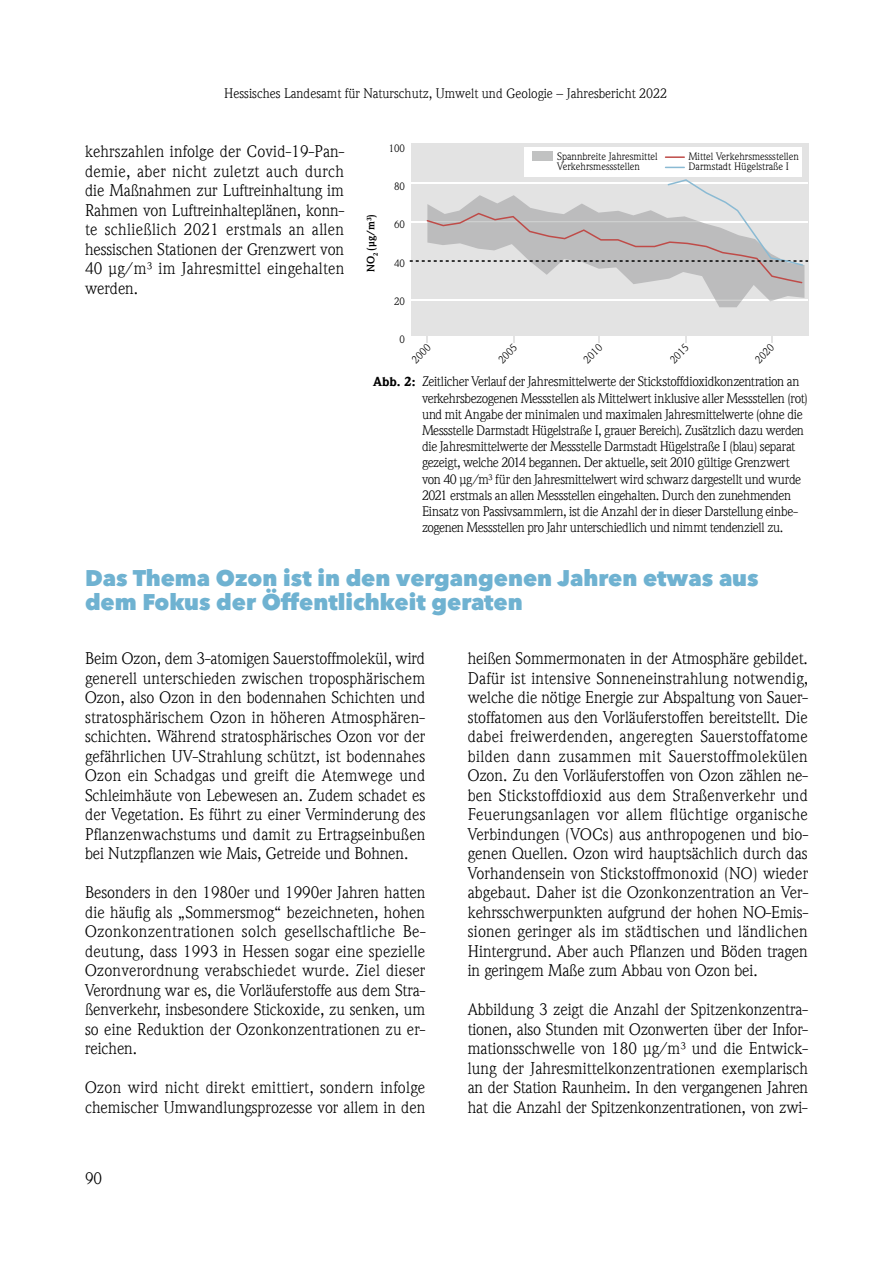
<style>
.page{position:relative;width:893px;height:1263px;background:#fff}
.page>*{position:absolute;margin:0;border:0;box-sizing:border-box;transform-origin:0 0}
.t1{font:800 22.5px/24px "Avenir Next LT Pro";color:#6fb2d1}
.t2{font:16.5px/19.5px "ITC Weidemann Com";color:#000;text-align:justify}
.t3{font:13.5px/16.2px "ITC Weidemann Com";letter-spacing:-.025em;color:#000}
.t4{font:13.5px "ITC Weidemann Com";color:#000}
.t5{font:10.5px/10.5px "ITC Weidemann Com";color:#000}
.t6{font:700 10.5px "ITC Weidemann Com";color:#000}
.s1{font-weight:900;font-size:12.75px}
</style>
<div class="page">
<div style="left:411px;top:143px;width:397px;height:193px;background:#e3e3e3"></div>
<div style="left:524px;top:148px;width:278px;height:29px;background:#fff"></div>
<hr style="left:665px;top:156px;width:20px;height:2px;background:#bf4b48">
<svg style="left:665px;top:167px;width:20px;height:1px"></svg>
<div style="left:532px;top:151px;width:20px;height:9px;background:#c1c2c2"></div>
<svg style="left:598px;top:336px;width:2px;height:6px"></svg>
<svg style="left:685px;top:336px;width:2px;height:6px"></svg>
<svg style="left:410px;top:179px;width:398px;height:128px"></svg>
<p class="t4" style="left:224px;top:86px;width:444px">Hessisches Landesamt für Naturschutz, Umwelt und Geologie – Jahresbericht 2022</p>
<p class="t2" style="left:85px;top:142px;width:261px">kehrszahlen infolge der Covid-19-Pan&shy;demie, aber nicht zuletzt auch durch die Maßnahmen zur Luftreinhaltung im Rahmen von Luftreinhalteplänen, konn&shy;te schließlich 2021 erstmals an allen hessischen Stationen der Grenzwert von 40 µg/m³ im Jahresmittel eingehalten werden.</p>
<p class="t6" style="left:365px;top:272px;width:60px;rotate:-90deg">NO<sub>2</sub> (μg/m³)</p>
<p class="t5" style="left:389px;top:143px;width:18px">100</p>
<p class="t5" style="left:394px;top:182px;width:12px">80</p>
<p class="t5" style="left:394px;top:220px;width:12px">60</p>
<p class="t5" style="left:394px;top:258px;width:12px">40</p>
<p class="t5" style="left:394px;top:296px;width:12px">20</p>
<p class="t5" style="left:557px;top:151px;width:102px">Spannbreite Jahresmittel<br>Verkehrsmessstellen</p>
<p class="t5" style="left:688px;top:151px;width:112px">Mittel Verkehrsmessstellen<br>Darmstadt Hügelstraße I</p>
<p class="t5" style="left:400px;top:334px;width:7px">0</p>
<p class="t5" style="left:410px;top:358px;width:23px;rotate:-45deg">2000</p>
<p class="t5" style="left:497px;top:358px;width:23px;rotate:-45deg">2005</p>
<p class="t5" style="left:582px;top:358px;width:23px;rotate:-45deg">2010</p>
<p class="t5" style="left:668px;top:358px;width:23px;rotate:-45deg">2015</p>
<p class="t5" style="left:753px;top:358px;width:23px;rotate:-45deg">2020</p>
<p class="t3" style="left:422px;top:374px;width:387px;text-indent:-49px"><span class="s1">Abb. 2:</span> Zeitlicher Verlauf der Jahresmittelwerte der Stickstoffdioxidkonzentration an verkehrsbezogenen Messstellen als Mittelwert inklusive aller Messstellen (rot) und mit Angabe der minimalen und maximalen Jahresmittelwerte (ohne die Messstelle Darmstadt Hügelstraße I, grauer Bereich). Zusätzlich dazu werden die Jahresmittelwerte der Messstelle Darmstadt Hügelstraße I (blau) separat gezeigt, welche 2014 begannen. Der aktuelle, seit 2010 gültige Grenzwert von 40 µg/m³ für den Jahresmittelwert wird schwarz dargestellt und wurde 2021 erstmals an allen Messstellen eingehalten. Durch den zunehmenden Einsatz von Passivsammlern, ist die Anzahl der in dieser Darstellung einbe&shy;zogenen Messstellen pro Jahr unterschiedlich und nimmt tendenziell zu.</p>
<h1 class="t1" style="left:85px;top:566px;width:675px">Das Thema Ozon ist in den vergangenen Jahren etwas aus dem Fokus der Öffentlichkeit geraten</h1>
<p class="t2" style="left:85px;top:649px;width:342px">Beim Ozon, dem 3-atomigen Sauerstoffmolekül, wird generell unterschieden zwischen troposphärischem Ozon, also Ozon in den bodennahen Schichten und stratosphärischem Ozon in höheren Atmosphären&shy;schichten. Während stratosphärisches Ozon vor der gefährlichen UV-Strahlung schützt, ist bodennahes Ozon ein Schadgas und greift die Atemwege und Schleimhäute von Lebewesen an. Zudem schadet es der Vegetation. Es führt zu einer Verminderung des Pflanzenwachstums und damit zu Ertragseinbußen bei Nutzpflanzen wie Mais, Getreide und Bohnen.</p>
<p class="t2" style="left:85px;top:883px;width:342px">Besonders in den 1980er und 1990er Jahren hatten die häufig als „Sommersmog“ bezeichneten, hohen Ozonkonzentrationen solch gesellschaftliche Be&shy;deutung, dass 1993 in Hessen sogar eine spezielle Ozonverordnung verabschiedet wurde. Ziel dieser Verordnung war es, die Vorläuferstoffe aus dem Stra&shy;ßenverkehr, insbesondere Stickoxide, zu senken, um so eine Reduktion der Ozonkonzentrationen zu er&shy;reichen.</p>
<p class="t2" style="left:85px;top:1078px;width:342px">Ozon wird nicht direkt emittiert, sondern infolge chemischer Umwandlungsprozesse vor allem in den</p>
<p class="t2" style="left:468px;top:649px;width:342px">heißen Sommermonaten in der Atmosphäre gebildet.<br>Dafür ist intensive Sonneneinstrahlung notwendig, welche die nötige Energie zur Abspaltung von Sauer&shy;stoffatomen aus den Vorläuferstoffen bereitstellt. Die dabei freiwerdenden, angeregten Sauerstoffatome bilden dann zusammen mit Sauerstoffmolekülen Ozon. Zu den Vorläuferstoffen von Ozon zählen ne&shy;ben Stickstoffdioxid aus dem Straßenverkehr und Feuerungsanlagen vor allem flüchtige organische Verbindungen (VOCs) aus anthropogenen und bio&shy;genen Quellen. Ozon wird hauptsächlich durch das Vorhandensein von Stickstoffmonoxid (NO) wieder abgebaut. Daher ist die Ozonkonzentration an Ver&shy;kehrsschwerpunkten aufgrund der hohen NO-Emis&shy;sionen geringer als im städtischen und ländlichen Hintergrund. Aber auch Pflanzen und Böden tragen in geringem Maße zum Abbau von Ozon bei.</p>
<p class="t2" style="left:468px;top:1000px;width:342px">Abbildung 3 zeigt die Anzahl der Spitzenkonzentra&shy;tionen, also Stunden mit Ozonwerten über der Infor&shy;mationsschwelle von 180 µg/m³ und die Entwick&shy;lung der Jahresmittelkonzentrationen exemplarisch an der Station Raunheim. In den vergangenen Jahren hat die Anzahl der Spitzenkonzentrationen, von zwi-</p>
<p class="t2" style="left:85px;top:1169px;width:19px">90</p>
</div>
